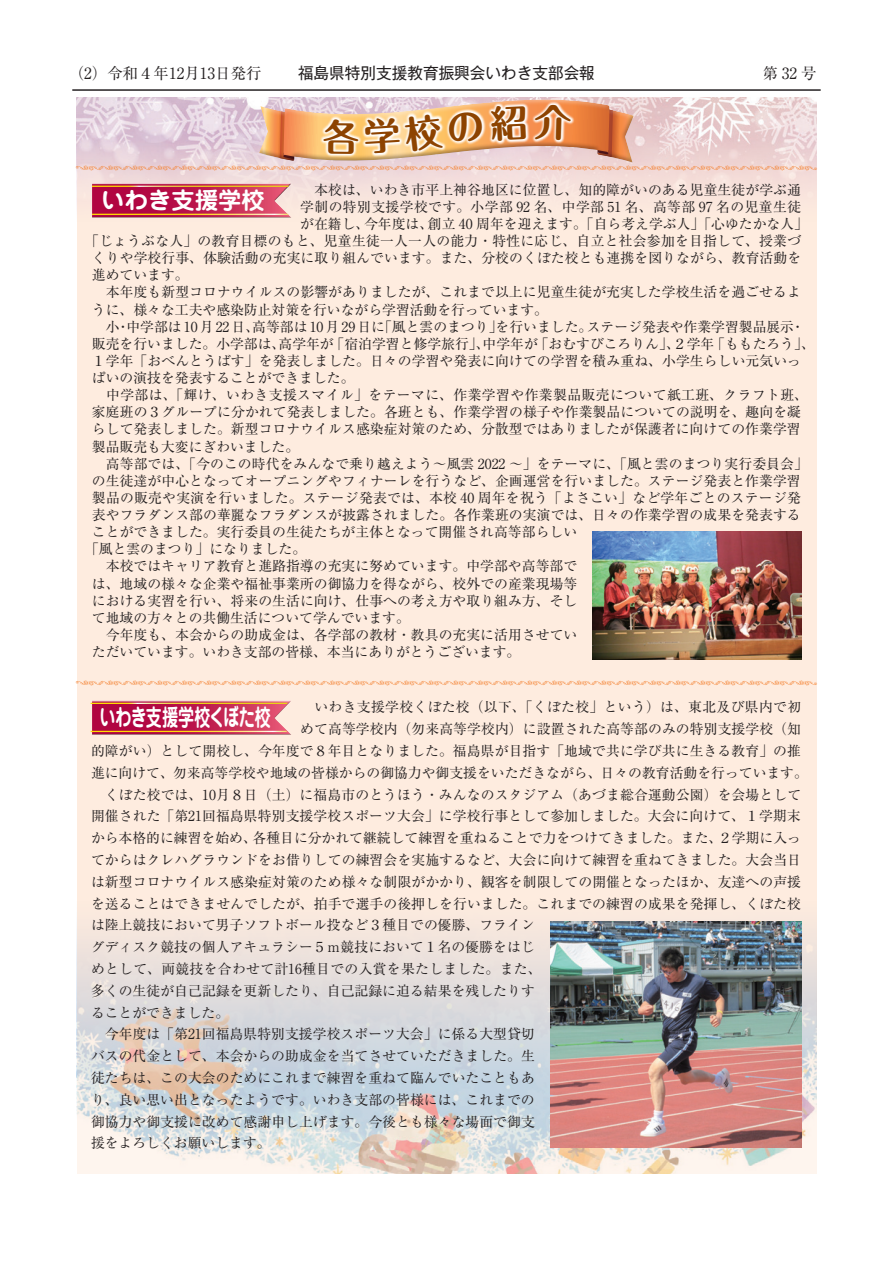
<style>
.page{position:relative;width:893px;height:1263px;background:#fff}
.page>*{position:absolute;margin:0;border:0;box-sizing:border-box;transform-origin:0 0}
.t1{font:700 23.4px "Jun 501 Pro";letter-spacing:-.025em;color:#fff;scale:.69 1}
.t2{font:700 23.4px "Jun 501 Pro";color:#fff}
.t3{font:15.9px "Gothic MB101 Pr 6";color:#231f20}
.t4{font:15.45px "Mc KEISUKEQQ";letter-spacing:.015em;color:#f48232}
.t5{font:15.45px "Ryumin Pr 6 N";color:#231f20}
.t6{font:13.8px "Ryumin Pr 6 N";letter-spacing:.005em;color:#231f20}
.t7{font:13.8px "Ryumin Pr 6 N";letter-spacing:.03em;color:#231f20}
.t8{font:13.8px "Ryumin Pr 6 N";letter-spacing:.025em;color:#231f20}
</style>
<div class="page">
<div style="left:77px;top:98px;width:739px;height:1076px;background:#feecdf"></div>
<img style="left:77px;top:98px;width:739px;height:99px">
<img style="left:77px;top:921px;width:739px;height:253px">
<div style="left:91px;top:182px;width:202px;height:36px;background:#f1dcdb"></div>
<div style="left:91px;top:183px;width:202px;height:35px;background:#fae7df"></div>
<svg style="left:92px;top:183px;width:199px;height:34px"></svg>
<svg style="left:91px;top:701px;width:200px;height:34px"></svg>
<img style="left:593px;top:531px;width:208px;height:128px">
<img style="left:550px;top:921px;width:251px;height:227px">
<hr style="left:72px;top:89px;width:749px;height:2px;background:#231f20">
<svg style="left:258px;top:97px;width:377px;height:73px"></svg>
<p class="t5" style="left:69px;top:61px;width:194px">（2）令和４年12月13日発行</p>
<p class="t3" style="left:298px;top:60px;width:298px">福島県特別支援教育振興会いわき支部会報</p>
<p class="t5" style="left:762px;top:61px;width:55px">第32号</p>
<p class="t4" style="left:77px;top:159px;width:741px">cccccccccccccccccccccccccccccc</p>
<p class="t6" style="left:300px;top:179px;width:502px">　本校は、いわき市平上神谷地区に位置し、知的障がいのある児童生徒が学ぶ通</p>
<p class="t7" style="left:300px;top:196px;width:502px">学制の特別支援学校です。小学部 92 名、中学部 51 名、高等部 97 名の児童生徒</p>
<p class="t6" style="left:300px;top:213px;width:509px">が在籍し、今年度は、創立 40 周年を迎えます。「自ら考え学ぶ人」「心ゆたかな人」</p>
<p class="t6" style="left:85px;top:230px;width:718px">「じょうぶな人」の教育目標のもと、児童生徒一人一人の能力・特性に応じ、自立と社会参加を目指して、授業づ</p>
<p class="t6" style="left:92px;top:247px;width:711px">くりや学校行事、体験活動の充実に取り組んでいます。また、分校のくぼた校とも連携を図りながら、教育活動を</p>
<p class="t6" style="left:92px;top:264px;width:98px">進めています。</p>
<p class="t6" style="left:92px;top:281px;width:710px">　本年度も新型コロナウイルスの影響がありましたが、これまで以上に児童生徒が充実した学校生活を過ごせるよ</p>
<p class="t6" style="left:92px;top:299px;width:458px">うに、様々な工夫や感染防止対策を行いながら学習活動を行っています。</p>
<p class="t6" style="left:92px;top:316px;width:714px">　小・中学部は10月22日、高等部は10月29日に「風と雲のまつり」を行いました。ステージ発表や作業学習製品展示・</p>
<p class="t6" style="left:92px;top:333px;width:724px">販売を行いました。小学部は、高学年が「宿泊学習と修学旅行」、中学年が「おむすびころりん」、２学年「ももたろう」、</p>
<p class="t6" style="left:92px;top:350px;width:711px">１学年「おべんとうばす」を発表しました。日々の学習や発表に向けての学習を積み重ね、小学生らしい元気いっ</p>
<p class="t6" style="left:92px;top:367px;width:264px">ぱいの演技を発表することができました。</p>
<p class="t7" style="left:92px;top:384px;width:718px">　中学部は、「輝け、いわき支援スマイル」をテーマに、作業学習や作業製品販売について紙工班、クラフト班、</p>
<p class="t6" style="left:92px;top:401px;width:711px">家庭班の３グループに分かれて発表しました。各班とも、作業学習の様子や作業製品についての説明を、趣向を凝</p>
<p class="t6" style="left:92px;top:418px;width:710px">らして発表しました。新型コロナウイルス感染症対策のため、分散型ではありましたが保護者に向けての作業学習</p>
<p class="t6" style="left:92px;top:436px;width:209px">製品販売も大変にぎわいました。</p>
<p class="t6" style="left:92px;top:453px;width:717px">　高等部では、「今のこの時代をみんなで乗り越えよう～風雲 2022 ～」をテーマに、「風と雲のまつり実行委員会」</p>
<p class="t6" style="left:92px;top:470px;width:710px">の生徒達が中心となってオープニングやフィナーレを行うなど、企画運営を行いました。ステージ発表と作業学習</p>
<p class="t6" style="left:92px;top:487px;width:710px">製品の販売や実演を行いました。ステージ発表では、本校 40 周年を祝う「よさこい」など学年ごとのステージ発</p>
<p class="t6" style="left:92px;top:504px;width:710px">表やフラダンス部の華麗なフラダンスが披露されました。各作業班の実演では、日々の作業学習の成果を発表する</p>
<p class="t6" style="left:92px;top:521px;width:487px">ことができました。実行委員の生徒たちが主体となって開催され高等部らしい</p>
<p class="t6" style="left:85px;top:538px;width:223px">「風と雲のまつり」になりました。</p>
<p class="t6" style="left:92px;top:555px;width:487px">　本校ではキャリア教育と進路指導の充実に努めています。中学部や高等部で</p>
<p class="t6" style="left:92px;top:573px;width:487px">は、地域の様々な企業や福祉事業所の御協力を得ながら、校外での産業現場等</p>
<p class="t6" style="left:92px;top:590px;width:487px">における実習を行い、将来の生活に向け、仕事への考え方や取り組み方、そし</p>
<p class="t6" style="left:92px;top:607px;width:319px">て地域の方々との共働生活について学んでいます。</p>
<p class="t6" style="left:92px;top:624px;width:487px">　今年度も、本会からの助成金は、各学部の教材・教具の充実に活用させてい</p>
<p class="t6" style="left:92px;top:641px;width:430px">ただいています。いわき支部の皆様、本当にありがとうございます。</p>
<h1 class="t2" style="left:101px;top:182px;width:165px">いわき支援学校</h1>
<p class="t4" style="left:77px;top:675px;width:741px">cccccccccccccccccccccccccccccc</p>
<p class="t8" style="left:300px;top:696px;width:502px">　いわき支援学校くぼた校（以下、「くぼた校」という）は、東北及び県内で初</p>
<p class="t6" style="left:300px;top:718px;width:502px">めて高等学校内（勿来高等学校内）に設置された高等部のみの特別支援学校（知</p>
<p class="t6" style="left:91px;top:740px;width:711px">的障がい）として開校し、今年度で８年目となりました。福島県が目指す「地域で共に学び共に生きる教育」の推</p>
<p class="t6" style="left:91px;top:762px;width:718px">進に向けて、勿来高等学校や地域の皆様からの御協力や御支援をいただきながら、日々の教育活動を行っています。</p>
<p class="t6" style="left:91px;top:784px;width:712px">　くぼた校では、10月８日（土）に福島市のとうほう・みんなのスタジアム（あづま総合運動公園）を会場として</p>
<p class="t6" style="left:91px;top:805px;width:711px">開催された「第21回福島県特別支援学校スポーツ大会」に学校行事として参加しました。大会に向けて、１学期末</p>
<p class="t6" style="left:91px;top:827px;width:711px">から本格的に練習を始め、各種目に分かれて継続して練習を重ねることで力をつけてきました。また、２学期に入っ</p>
<p class="t6" style="left:91px;top:849px;width:712px">てからはクレハグラウンドをお借りしての練習会を実施するなど、大会に向けて練習を重ねてきました。大会当日</p>
<p class="t6" style="left:91px;top:871px;width:712px">は新型コロナウイルス感染症対策のため様々な制限がかかり、観客を制限しての開催となったほか、友達への声援</p>
<p class="t6" style="left:91px;top:892px;width:711px">を送ることはできませんでしたが、拍手で選手の後押しを行いました。これまでの練習の成果を発揮し、くぼた校</p>
<p class="t6" style="left:91px;top:914px;width:445px">は陸上競技において男子ソフトボール投など３種目での優勝、フライン</p>
<p class="t6" style="left:91px;top:936px;width:445px">グディスク競技の個人アキュラシー５ｍ競技において１名の優勝をはじ</p>
<p class="t8" style="left:91px;top:958px;width:452px">めとして、両競技を合わせて計16種目での入賞を果たしました。また、</p>
<p class="t6" style="left:91px;top:980px;width:445px">多くの生徒が自己記録を更新したり、自己記録に迫る結果を残したりす</p>
<p class="t6" style="left:91px;top:1001px;width:140px">ることができました。</p>
<p class="t6" style="left:91px;top:1023px;width:445px">　今年度は「第21回福島県特別支援学校スポーツ大会」に係る大型貸切</p>
<p class="t6" style="left:91px;top:1045px;width:445px">バスの代金として、本会からの助成金を当てさせていただきました。生</p>
<p class="t6" style="left:91px;top:1067px;width:445px">徒たちは、この大会のためにこれまで練習を重ねて臨んでいたこともあ</p>
<p class="t6" style="left:91px;top:1089px;width:445px">り、良い思い出となったようです。いわき支部の皆様には、これまでの</p>
<p class="t6" style="left:91px;top:1110px;width:445px">御協力や御支援に改めて感謝申し上げます。今後とも様々な場面で御支</p>
<p class="t6" style="left:91px;top:1132px;width:181px">援をよろしくお願いします。</p>
<h1 class="t1" style="left:100px;top:699px;width:250px">いわき支援学校くぼた校</h1>
</div>
